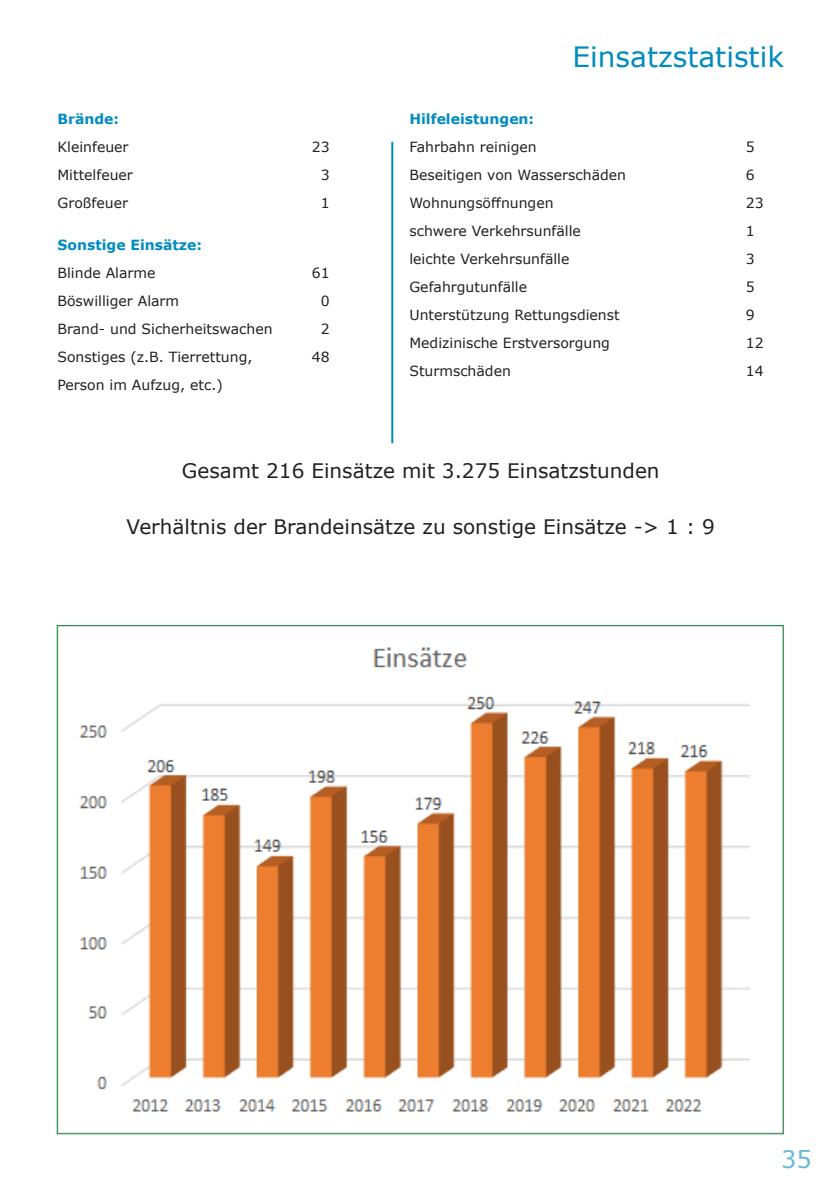
<style>
.page{position:relative;width:840px;height:1191px;background:#fff}
.page>*{position:absolute;margin:0;border:0;box-sizing:border-box;transform-origin:0 0}
.t1{font:28px "Verdana";color:#008bbf}
.t2{font:24px "Verdana";color:#66b9d8}
.t3{font:20px "Verdana";color:#231f20}
.t4{font:14px "Verdana";color:#231f20}
.t5{font:700 14px "Verdana";color:#008bbf}
</style>
<div class="page">
<hr style="left:391px;top:142px;width:2px;height:301px;background:#008bbf">
<img style="left:79px;top:647px;width:671px;height:465px">
<p class="t5" style="left:57px;top:113px;width:63px">Brände:</p>
<p class="t4" style="left:57px;top:141px;width:73px">Kleinfeuer</p>
<p class="t4" style="left:312px;top:141px;width:19px">23</p>
<p class="t4" style="left:57px;top:169px;width:77px">Mittelfeuer</p>
<p class="t4" style="left:321px;top:169px;width:10px">3</p>
<p class="t4" style="left:57px;top:197px;width:72px">Großfeuer</p>
<p class="t4" style="left:321px;top:197px;width:10px">1</p>
<p class="t5" style="left:57px;top:239px;width:146px">Sonstige Einsätze:</p>
<p class="t4" style="left:57px;top:267px;width:99px">Blinde Alarme</p>
<p class="t4" style="left:312px;top:267px;width:19px">61</p>
<p class="t4" style="left:57px;top:295px;width:123px">Böswilliger Alarm</p>
<p class="t4" style="left:321px;top:295px;width:10px">0</p>
<p class="t4" style="left:57px;top:323px;width:216px">Brand- und Sicherheitswachen</p>
<p class="t4" style="left:321px;top:323px;width:10px">2</p>
<p class="t4" style="left:57px;top:351px;width:196px">Sonstiges (z.B. Tierrettung,</p>
<p class="t4" style="left:311px;top:351px;width:19px">48</p>
<p class="t4" style="left:57px;top:379px;width:167px">Person im Aufzug, etc.)</p>
<h1 class="t1" style="left:572px;top:45px;width:213px">Einsatzstatistik</h1>
<p class="t5" style="left:409px;top:113px;width:126px">Hilfeleistungen:</p>
<p class="t4" style="left:409px;top:141px;width:129px">Fahrbahn reinigen</p>
<p class="t4" style="left:745px;top:141px;width:10px">5</p>
<p class="t4" style="left:409px;top:169px;width:218px">Beseitigen von Wasserschäden</p>
<p class="t4" style="left:745px;top:169px;width:10px">6</p>
<p class="t4" style="left:409px;top:197px;width:145px">Wohnungsöffnungen</p>
<p class="t4" style="left:745px;top:197px;width:19px">23</p>
<p class="t4" style="left:409px;top:225px;width:173px">schwere Verkehrsunfälle</p>
<p class="t4" style="left:745px;top:225px;width:10px">1</p>
<p class="t4" style="left:409px;top:253px;width:161px">leichte Verkehrsunfälle</p>
<p class="t4" style="left:745px;top:253px;width:10px">3</p>
<p class="t4" style="left:409px;top:281px;width:119px">Gefahrgutunfälle</p>
<p class="t4" style="left:745px;top:281px;width:10px">5</p>
<p class="t4" style="left:409px;top:309px;width:211px">Unterstützung Rettungsdienst</p>
<p class="t4" style="left:745px;top:309px;width:10px">9</p>
<p class="t4" style="left:409px;top:337px;width:202px">Medizinische Erstversorgung</p>
<p class="t4" style="left:745px;top:337px;width:19px">12</p>
<p class="t4" style="left:409px;top:365px;width:103px">Sturmschäden</p>
<p class="t4" style="left:745px;top:365px;width:19px">14</p>
<h3 class="t3" style="left:182px;top:463px;width:479px">Gesamt 216 Einsätze mit 3.275 Einsatzstunden</h3>
<h3 class="t3" style="left:127px;top:519px;width:589px">Verhältnis der Brandeinsätze zu sonstige Einsätze -&gt; 1 : 9</h3>
<h2 class="t2" style="left:780px;top:1149px;width:32px">35</h2>
</div>
